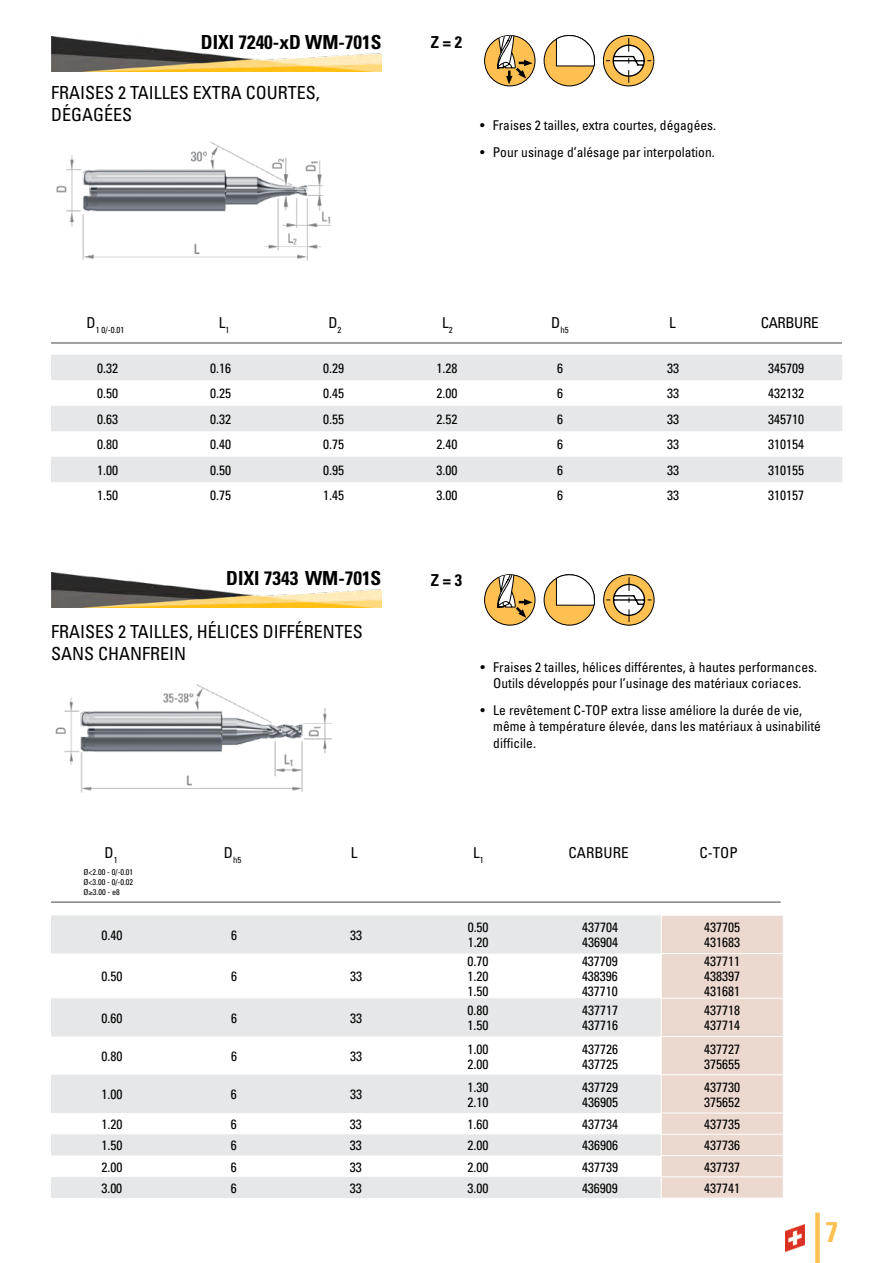
<style>
.page{position:relative;width:893px;height:1263px;background:#fff}
.page>*{position:absolute;margin:0;border:0;box-sizing:border-box;transform-origin:0 0}
.t1{font:700 condensed 28.5px "Univers";color:#fec050}
.t2{font:700 condensed 19.35px "Univers";color:#000}
.t3{font:condensed 18px/21.6px "Univers";color:#000}
.t4{font:700 condensed 16.5px "Univers";color:#000}
.t5{font:condensed 15px "Univers";color:#000}
.t6{font:condensed 15px "Univers";letter-spacing:-.025em;color:#000}
.t7{font:condensed 13.5px/15px "Univers";color:#000}
.t8{font:condensed 8.7px "Univers";color:#000}
.t9{font:condensed 8.25px/9.9px "Univers";color:#000;text-align:justify}
</style>
<div class="page">
<div style="left:815px;top:1212px;width:5px;height:51px;background:#fec050"></div>
<img style="left:785px;top:1224px;width:20px;height:27px">
<hr style="left:51px;top:342px;width:791px;height:2px;background:#808285">
<svg style="left:51px;top:355px;width:791px;height:127px;fill:#e6e7e8"></svg>
<img style="left:51px;top:37px;width:330px;height:35px">
<img style="left:56px;top:141px;width:275px;height:119px">
<img style="left:51px;top:573px;width:330px;height:35px">
<hr style="left:51px;top:901px;width:730px;height:2px;background:#808285">
<svg style="left:51px;top:915px;width:610px;height:283px;fill:#e6e7e8"></svg>
<div style="left:661px;top:916px;width:122px;height:282px;background:#ebd9cf"></div>
<img style="left:55px;top:684px;width:277px;height:109px">
<div style="left:544px;top:575px;width:51px;height:50px;background:#fec050;border-radius:50%"></div>
<div style="left:544px;top:574px;width:51px;height:51px;border:1px solid #000;border-radius:50%"></div>
<svg style="left:556px;top:574px;width:39px;height:32px"></svg>
<div style="left:485px;top:575px;width:50px;height:50px;background:#fec050;border-radius:50%"></div>
<div style="left:484px;top:574px;width:51px;height:51px;border:1px solid #000;border-radius:50%"></div>
<svg style="left:497px;top:574px;width:36px;height:44px"></svg>
<div style="left:485px;top:35px;width:50px;height:51px;background:#fec050;border-radius:50%"></div>
<div style="left:484px;top:35px;width:51px;height:51px;border:1px solid #000;border-radius:50%"></div>
<svg style="left:497px;top:35px;width:36px;height:49px"></svg>
<svg style="left:604px;top:575px;width:50px;height:50px"></svg>
<div style="left:603px;top:574px;width:51px;height:51px;border:1px solid #000;border-radius:50%"></div>
<svg style="left:606px;top:577px;width:45px;height:45px"></svg>
<div style="left:544px;top:36px;width:51px;height:50px;background:#fec050;border-radius:50%"></div>
<div style="left:544px;top:35px;width:51px;height:51px;border:1px solid #000;border-radius:50%"></div>
<svg style="left:556px;top:35px;width:39px;height:32px"></svg>
<svg style="left:603px;top:36px;width:51px;height:50px"></svg>
<div style="left:603px;top:35px;width:51px;height:51px;border:1px solid #000;border-radius:50%"></div>
<svg style="left:606px;top:38px;width:45px;height:45px"></svg>
<h2 class="t2" style="left:201px;top:31px;width:182px">DIXI 7240-xD WM-701S</h2>
<h3 class="t3" style="left:51px;top:82px;width:270px">FRAISES 2 TAILLES EXTRA COURTES,<br>DÉGAGÉES</h3>
<p class="t4" style="left:431px;top:32px;width:33px">Z = 2</p>
<p class="t7" style="left:480px;top:117px;width:238px">• Fraises 2 tailles, extra courtes, dégagées.</p>
<p class="t7" style="left:480px;top:144px;width:236px">• Pour usinage d’alésage par interpolation.</p>
<p class="t8" style="left:87px;top:325px;width:39px"><sup>D</sup>1 0/-0.01</p>
<p class="t5" style="left:219px;top:313px;width:12px">L<sub>1</sub></p>
<p class="t5" style="left:328px;top:313px;width:15px">D<sub>2</sub></p>
<p class="t5" style="left:442px;top:313px;width:12px">L<sub>2</sub></p>
<p class="t8" style="left:551px;top:325px;width:19px"><sup>D</sup>h5</p>
<p class="t5" style="left:669px;top:313px;width:8px">L</p>
<p class="t6" style="left:761px;top:313px;width:59px">CARBURE</p>
<p class="t7" style="left:97px;top:360px;width:22px">0.32</p>
<p class="t7" style="left:210px;top:360px;width:22px">0.16</p>
<p class="t7" style="left:323px;top:360px;width:22px">0.29</p>
<p class="t7" style="left:436px;top:360px;width:22px">1.28</p>
<p class="t7" style="left:557px;top:360px;width:7px">6</p>
<p class="t7" style="left:667px;top:360px;width:13px">33</p>
<p class="t7" style="left:768px;top:360px;width:37px">345709</p>
<p class="t7" style="left:97px;top:386px;width:22px">0.50</p>
<p class="t7" style="left:210px;top:386px;width:22px">0.25</p>
<p class="t7" style="left:323px;top:386px;width:22px">0.45</p>
<p class="t7" style="left:436px;top:386px;width:22px">2.00</p>
<p class="t7" style="left:557px;top:386px;width:7px">6</p>
<p class="t7" style="left:667px;top:386px;width:13px">33</p>
<p class="t7" style="left:768px;top:386px;width:37px">432132</p>
<p class="t7" style="left:97px;top:411px;width:22px">0.63</p>
<p class="t7" style="left:210px;top:411px;width:22px">0.32</p>
<p class="t7" style="left:323px;top:411px;width:22px">0.55</p>
<p class="t7" style="left:436px;top:411px;width:22px">2.52</p>
<p class="t7" style="left:557px;top:411px;width:7px">6</p>
<p class="t7" style="left:667px;top:411px;width:13px">33</p>
<p class="t7" style="left:768px;top:411px;width:37px">345710</p>
<p class="t7" style="left:97px;top:437px;width:22px">0.80</p>
<p class="t7" style="left:210px;top:437px;width:22px">0.40</p>
<p class="t7" style="left:323px;top:437px;width:22px">0.75</p>
<p class="t7" style="left:436px;top:437px;width:22px">2.40</p>
<p class="t7" style="left:557px;top:437px;width:7px">6</p>
<p class="t7" style="left:667px;top:437px;width:13px">33</p>
<p class="t7" style="left:768px;top:437px;width:37px">310154</p>
<p class="t7" style="left:97px;top:462px;width:22px">1.00</p>
<p class="t7" style="left:210px;top:462px;width:22px">0.50</p>
<p class="t7" style="left:323px;top:462px;width:22px">0.95</p>
<p class="t7" style="left:436px;top:462px;width:22px">3.00</p>
<p class="t7" style="left:557px;top:462px;width:7px">6</p>
<p class="t7" style="left:667px;top:462px;width:13px">33</p>
<p class="t7" style="left:768px;top:462px;width:37px">310155</p>
<p class="t7" style="left:97px;top:488px;width:22px">1.50</p>
<p class="t7" style="left:210px;top:488px;width:22px">0.75</p>
<p class="t7" style="left:323px;top:488px;width:22px">1.45</p>
<p class="t7" style="left:436px;top:488px;width:22px">3.00</p>
<p class="t7" style="left:557px;top:488px;width:7px">6</p>
<p class="t7" style="left:667px;top:488px;width:13px">33</p>
<p class="t7" style="left:768px;top:488px;width:37px">310157</p>
<h2 class="t2" style="left:226px;top:567px;width:157px">DIXI 7343 WM-701S</h2>
<h3 class="t3" style="left:51px;top:621px;width:313px">FRAISES 2 TAILLES, HÉLICES DIFFÉRENTES<br>SANS CHANFREIN</h3>
<p class="t4" style="left:431px;top:570px;width:33px">Z = 3</p>
<p class="t7" style="left:480px;top:659px;width:338px;line-height:16.2px;text-align:center">• Fraises 2 tailles, hélices différentes, à hautes performances.<br>Outils développés pour l’usinage des matériaux coriaces.</p>
<p class="t7" style="left:493px;top:702px;width:329px;line-height:16.2px;text-indent:-13px">• Le revêtement C-TOP extra lisse améliore la durée de vie, même à température élevée, dans les matériaux à usinabilité difficile.</p>
<p class="t5" style="left:104px;top:843px;width:15px">D<sub>1</sub></p>
<p class="t8" style="left:224px;top:855px;width:19px"><sup>D</sup>h5</p>
<p class="t5" style="left:351px;top:843px;width:8px">L</p>
<p class="t5" style="left:473px;top:843px;width:12px">L<sub>1</sub></p>
<p class="t5" style="left:569px;top:843px;width:62px">CARBURE</p>
<p class="t5" style="left:699px;top:843px;width:40px">C-TOP</p>
<p class="t9" style="left:83px;top:867px;width:51px">Ø&lt;2.00 - 0/-0.01<br>Ø&lt;3.00 - 0/-0.02<br>Ø≥3.00 - e8</p>
<p class="t7" style="left:102px;top:927px;width:22px">0.40</p>
<p class="t7" style="left:231px;top:927px;width:7px">6</p>
<p class="t7" style="left:350px;top:927px;width:13px">33</p>
<p class="t7" style="left:468px;top:920px;width:22px">0.50<br>1.20</p>
<p class="t7" style="left:582px;top:920px;width:37px">437704<br>436904</p>
<p class="t7" style="left:704px;top:920px;width:37px">437705<br>431683</p>
<p class="t7" style="left:102px;top:969px;width:22px">0.50</p>
<p class="t7" style="left:231px;top:969px;width:7px">6</p>
<p class="t7" style="left:350px;top:969px;width:13px">33</p>
<p class="t7" style="left:468px;top:954px;width:22px;text-align:justify">0.70<br>1.20<br>1.50</p>
<p class="t7" style="left:582px;top:954px;width:37px;text-align:justify">437709<br>438396<br>437710</p>
<p class="t7" style="left:704px;top:954px;width:37px;text-align:justify">437711<br>438397<br>431681</p>
<p class="t7" style="left:101px;top:1010px;width:22px">0.60</p>
<p class="t7" style="left:231px;top:1010px;width:7px">6</p>
<p class="t7" style="left:350px;top:1010px;width:13px">33</p>
<p class="t7" style="left:468px;top:1003px;width:22px">0.80<br>1.50</p>
<p class="t7" style="left:582px;top:1003px;width:37px">437717<br>437716</p>
<p class="t7" style="left:704px;top:1003px;width:37px">437718<br>437714</p>
<p class="t7" style="left:101px;top:1048px;width:22px">0.80</p>
<p class="t7" style="left:231px;top:1048px;width:7px">6</p>
<p class="t7" style="left:350px;top:1048px;width:13px">33</p>
<p class="t7" style="left:468px;top:1041px;width:22px">1.00<br>2.00</p>
<p class="t7" style="left:582px;top:1041px;width:37px">437726<br>437725</p>
<p class="t7" style="left:704px;top:1041px;width:37px">437727<br>375655</p>
<p class="t7" style="left:101px;top:1087px;width:22px">1.00</p>
<p class="t7" style="left:231px;top:1087px;width:7px">6</p>
<p class="t7" style="left:350px;top:1087px;width:13px">33</p>
<p class="t7" style="left:468px;top:1079px;width:22px">1.30<br>2.10</p>
<p class="t7" style="left:582px;top:1079px;width:37px">437729<br>436905</p>
<p class="t7" style="left:704px;top:1079px;width:37px">437730<br>375652</p>
<p class="t7" style="left:101px;top:1116px;width:22px">1.20</p>
<p class="t7" style="left:231px;top:1116px;width:7px">6</p>
<p class="t7" style="left:350px;top:1116px;width:13px">33</p>
<p class="t7" style="left:467px;top:1116px;width:22px">1.60</p>
<p class="t7" style="left:582px;top:1116px;width:37px">437734</p>
<p class="t7" style="left:704px;top:1116px;width:37px">437735</p>
<p class="t7" style="left:101px;top:1138px;width:22px">1.50</p>
<p class="t7" style="left:231px;top:1138px;width:7px">6</p>
<p class="t7" style="left:350px;top:1138px;width:13px">33</p>
<p class="t7" style="left:467px;top:1138px;width:22px">2.00</p>
<p class="t7" style="left:582px;top:1138px;width:37px">436906</p>
<p class="t7" style="left:704px;top:1138px;width:37px">437736</p>
<p class="t7" style="left:101px;top:1159px;width:22px">2.00</p>
<p class="t7" style="left:231px;top:1159px;width:7px">6</p>
<p class="t7" style="left:350px;top:1159px;width:13px">33</p>
<p class="t7" style="left:467px;top:1159px;width:22px">2.00</p>
<p class="t7" style="left:582px;top:1159px;width:37px">437739</p>
<p class="t7" style="left:704px;top:1159px;width:37px">437737</p>
<p class="t7" style="left:101px;top:1180px;width:22px">3.00</p>
<p class="t7" style="left:231px;top:1180px;width:7px">6</p>
<p class="t7" style="left:350px;top:1180px;width:13px">33</p>
<p class="t7" style="left:467px;top:1180px;width:22px">3.00</p>
<p class="t7" style="left:582px;top:1180px;width:37px">436909</p>
<p class="t7" style="left:704px;top:1180px;width:37px">437741</p>
<h1 class="t1" style="left:825px;top:1214px;width:14px">7</h1>
</div>
